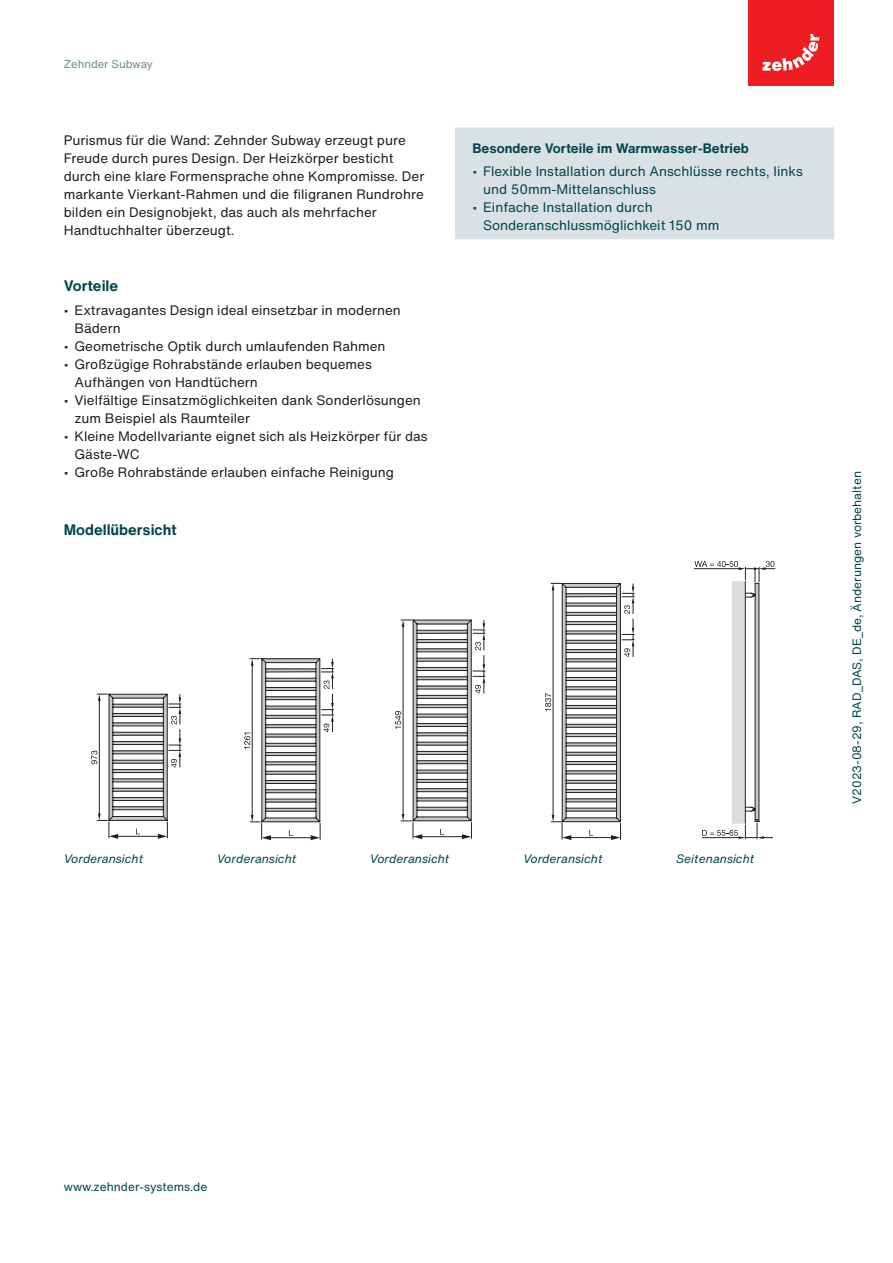
<style>
.page{position:relative;width:893px;height:1263px;background:#fff}
.page>*{position:absolute;margin:0;border:0;box-sizing:border-box;transform-origin:0 0}
.MarketingHead{font:700 15px "Helvetica Now Text";color:#00464d}
.MarketingText{font:13.5px/18px "Helvetica Now Text";color:#231f20}
.t1{font:13.5px/18px "Helvetica Now Text";color:#00464d}
.BenefitHead{font:700 13.5px "Helvetica Now Text";color:#00464d}
.t2{font:12px "Helvetica Now Text";color:#00464d}
.t3{font:italic 12px "Helvetica Now Text";color:#00464d}
.t4{font:11.25px "Helvetica Now Text";color:#6a8b93}
</style>
<div class="page">
<div style="left:748px;top:0;width:85px;height:85px;background:#ee1d23"></div>
<svg style="left:762px;top:34px;width:57px;height:37px"></svg>
<svg style="left:91px;top:693px;width:90px;height:146px"></svg>
<svg style="left:244px;top:658px;width:90px;height:182px"></svg>
<svg style="left:395px;top:619px;width:90px;height:220px"></svg>
<svg style="left:545px;top:582px;width:90px;height:258px"></svg>
<hr style="left:694px;top:568px;width:48px;height:1px;background:#231f20">
<svg style="left:695px;top:561px;width:80px;height:278px"></svg>
<div style="left:456px;top:129px;width:377px;height:109px;background:#dae1e4"></div>
<hr style="left:455px;top:128px;width:379px;height:1px;background:#dae1e4">
<hr style="left:455px;top:128px;width:1px;height:31px;background:#dae1e4">
<hr style="left:833px;top:128px;width:1px;height:31px;background:#dae1e4">
<hr style="left:455px;top:159px;width:1px;height:79px;background:#dae1e4">
<hr style="left:833px;top:159px;width:1px;height:79px;background:#dae1e4">
<hr style="left:455px;top:238px;width:379px;height:1px;background:#dae1e4">
<p class="t4" style="left:64px;top:56px;width:91px">Zehnder Subway</p>
<p class="MarketingText" style="left:64px;top:132px;width:362px">Purismus für die Wand: Zehnder Subway erzeugt pure Freude durch pures Design. Der Heizkörper besticht durch eine klare Formensprache ohne Kompromisse. Der markante Vierkant-Rahmen und die filigranen Rundrohre bilden ein Designobjekt, das auch als mehrfacher Handtuchhalter überzeugt.</p>
<p class="MarketingHead" style="left:64px;top:275px;width:56px">Vorteile</p>
<p class="MarketingText" style="left:74px;top:301px;width:328px;text-indent:-11px">• Extravagantes Design ideal einsetzbar in modernen<br>Bädern</p>
<p class="MarketingText" style="left:64px;top:337px;width:323px">• Geometrische Optik durch umlaufenden Rahmen</p>
<p class="MarketingText" style="left:74px;top:355px;width:299px;text-indent:-11px">• Großzügige Rohrabstände erlauben bequemes<br>Aufhängen von Handtüchern</p>
<p class="MarketingText" style="left:74px;top:391px;width:348px;text-indent:-11px">• Vielfältige Einsatzmöglichkeiten dank Sonderlösungen zum Beispiel als Raumteiler</p>
<p class="MarketingText" style="left:74px;top:427px;width:355px;text-indent:-11px">• Kleine Modellvariante eignet sich als Heizkörper für das<br>Gäste-WC</p>
<p class="MarketingText" style="left:64px;top:463px;width:332px">• Große Rohrabstände erlauben einfache Reinigung</p>
<p class="MarketingHead" style="left:64px;top:519px;width:114px">Modellübersicht</p>
<p class="BenefitHead" style="left:472px;top:139px;width:278px">Besondere Vorteile im Warmwasser-Betrieb</p>
<p class="t1" style="left:483px;top:163px;width:321px;text-indent:-11px">• Flexible Installation durch Anschlüsse rechts, links und 50mm-Mittelanschluss</p>
<p class="t1" style="left:483px;top:199px;width:238px;text-indent:-11px">• Einfache Installation durch<br>Sonderanschlussmöglichkeit 150 mm</p>
<p class="t3" style="left:64px;top:851px;width:81px">Vorderansicht</p>
<p class="t3" style="left:217px;top:851px;width:81px">Vorderansicht</p>
<p class="t3" style="left:370px;top:851px;width:81px">Vorderansicht</p>
<p class="t3" style="left:523px;top:851px;width:81px">Vorderansicht</p>
<p class="t3" style="left:676px;top:851px;width:80px">Seitenansicht</p>
<p class="t2" style="left:849px;top:804px;width:334px;rotate:-90deg">V2023-08-29, RAD_DAS, DE_de, Änderungen vorbehalten</p>
<p class="t2" style="left:64px;top:1178px;width:145px">www.zehnder-systems.de</p>
</div>
